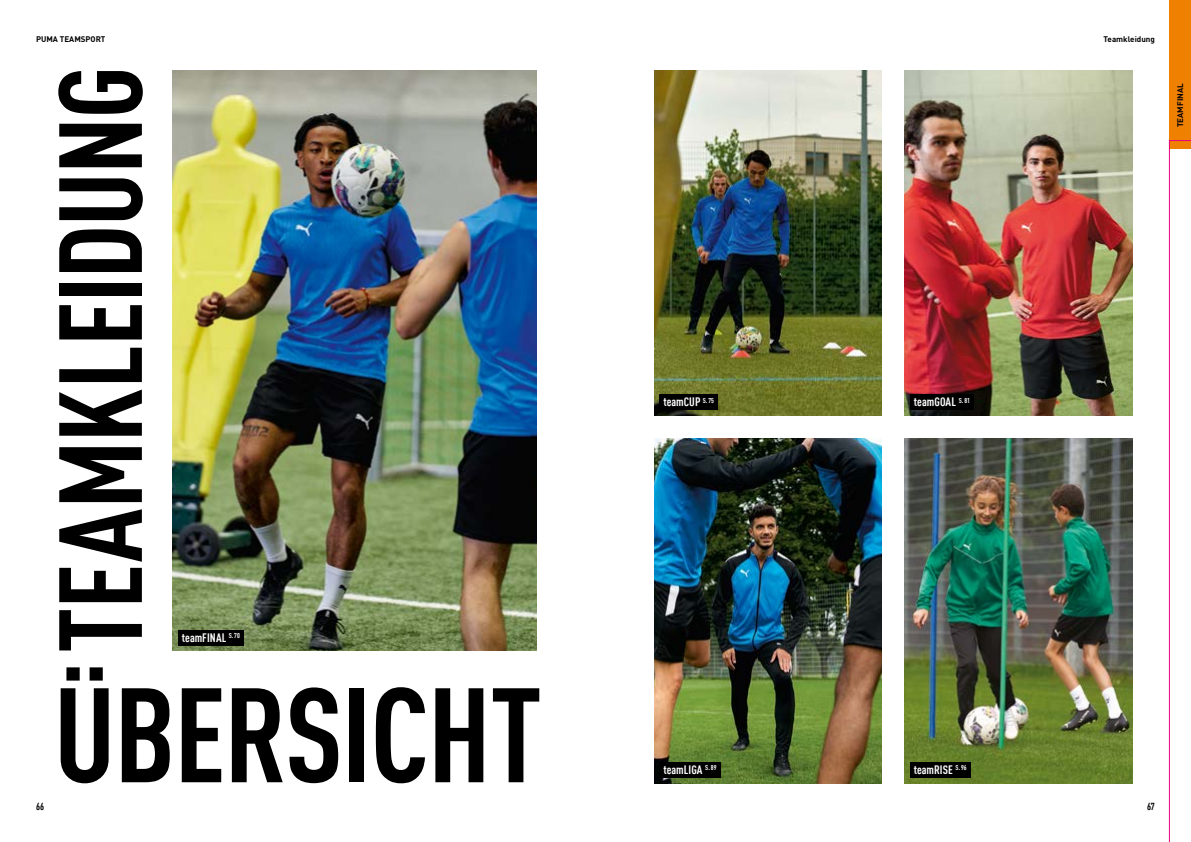
<style>
.page{position:relative;width:1191px;height:842px;background:#fff}
.page>*{position:absolute;margin:0;border:0;box-sizing:border-box;transform-origin:0 0}
.t1{font:700 condensed 132px "FFDI Nfor PUMA";letter-spacing:-.015em;color:#000}
.t2{font:700 condensed 116px "FFDI Nfor PUMA";letter-spacing:-.015em;color:#000}
.t3{font:700 condensed 12px "FFDI Nfor PUMA";letter-spacing:.005em;color:#fff}
.t4{font:700 condensed 10px "FFDI Nfor PUMA";color:#000}
.t5{font:700 8px "FFDI Nfor PUMA";color:#000}
</style>
<div class="page">
<img style="left:654px;top:70px;width:228px;height:345px">
<img style="left:654px;top:438px;width:228px;height:345px">
<img style="left:904px;top:70px;width:228px;height:345px">
<img style="left:904px;top:438px;width:228px;height:345px">
<img style="left:173px;top:70px;width:364px;height:581px">
<div style="left:659px;top:762px;width:61px;height:15px;background:#000"></div>
<div style="left:659px;top:394px;width:59px;height:15px;background:#000"></div>
<div style="left:178px;top:630px;width:66px;height:15px;background:#000"></div>
<div style="left:910px;top:762px;width:60px;height:15px;background:#000"></div>
<div style="left:910px;top:394px;width:63px;height:15px;background:#000"></div>
<div style="left:1169px;top:0;width:22px;height:149px;background:#f08100"></div>
<svg style="left:1169px;top:140px;width:22px;height:702px"></svg>
<p class="t5" style="left:36px;top:33px;width:71px">PUMA TEAMSPORT</p>
<h2 class="t2" style="left:16px;top:653px;width:588px;rotate:-90deg">TEAMKLEIDUNG</h2>
<p class="t3" style="left:182px;top:629px;width:60px">teamFINAL <sup>S.</sup> <sup>70</sup></p>
<h1 class="t1" style="left:54px;top:638px;width:490px">ÜBERSICHT</h1>
<p class="t3" style="left:663px;top:393px;width:52px">teamCUP <sup>S.</sup> <sup>75</sup></p>
<p class="t3" style="left:663px;top:761px;width:55px">teamLIGA <sup>S.</sup> <sup>89</sup></p>
<p class="t5" style="left:1103px;top:33px;width:53px">Teamkleidung</p>
<p class="t3" style="left:914px;top:393px;width:58px">teamGOAL <sup>S.</sup> <sup>81</sup></p>
<p class="t3" style="left:913px;top:761px;width:55px">teamRISE <sup>S.</sup> <sup>96</sup></p>
<p class="t4" style="left:36px;top:799px;width:10px">66</p>
<p class="t4" style="left:1147px;top:799px;width:9px">67</p>
<p class="t5" style="left:1174px;top:127px;width:46px;rotate:-90deg">TEAMFINAL</p>
</div>
